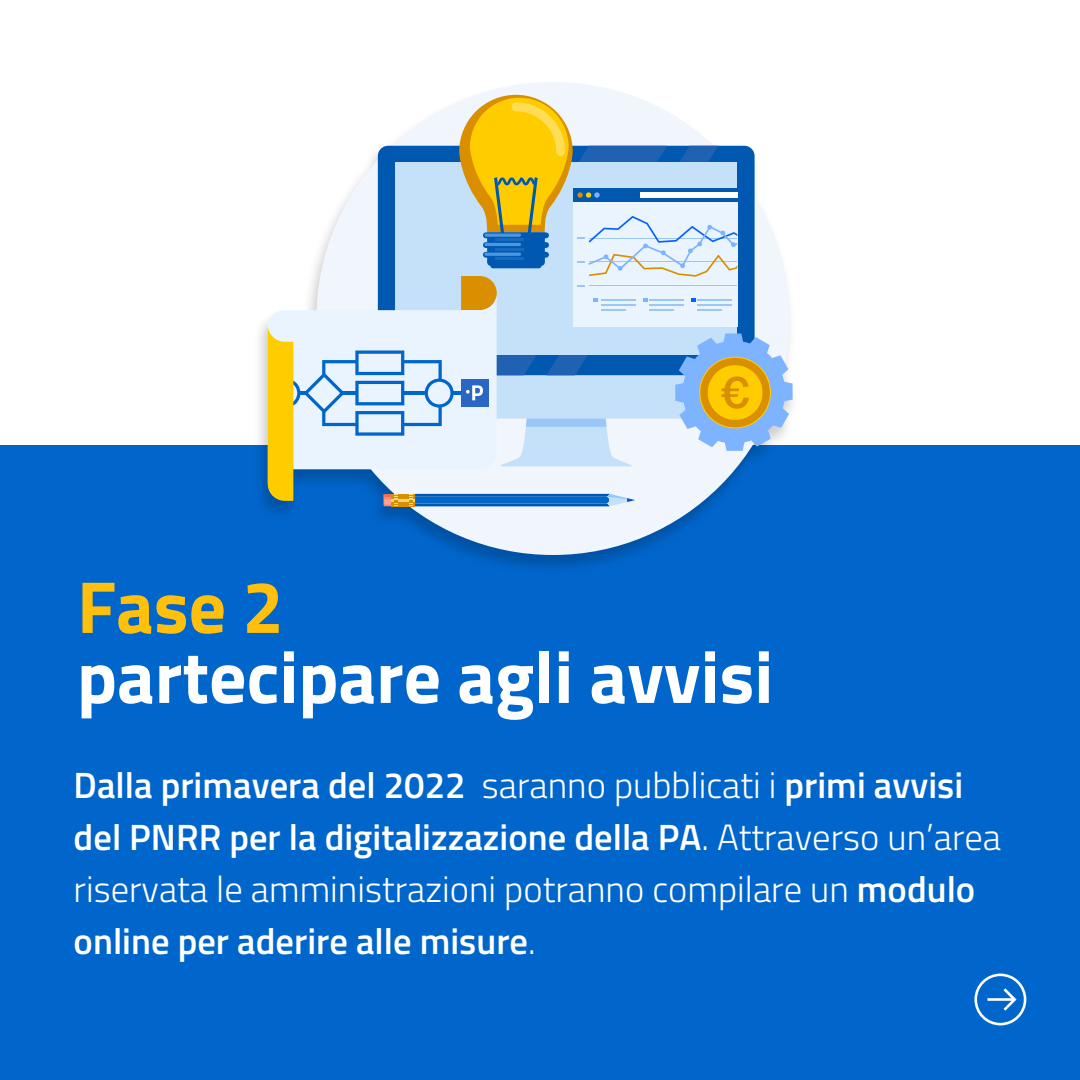
<style>
.page{position:relative;width:1080px;height:1080px;background:#fff}
.page>*{position:absolute;margin:0;border:0;box-sizing:border-box;transform-origin:0 0}
.t1{font:700 73.7px "Titillium Web";color:#fff}
.t2{font:700 73.7px "Titillium Web";color:#ffbf0d}
.t3{font:600 36.6px/52px "Titillium Web";color:#fff}
.s1{font-weight:300}
</style>
<div class="page">
<div style="left:0;top:445px;width:1080px;height:635px;background:#06c"></div>
<img style="left:248px;top:94px;width:576px;height:486px">
<div style="left:316px;top:82px;width:473px;height:473px;background:#f0f6fc;border-radius:50%"></div>
<svg style="left:268px;top:95px;width:525px;height:411px"></svg>
<svg style="left:974px;top:974px;width:52px;height:51px;background:#3384d6"></svg>
<h1 class="t2" style="left:77px;top:551px;width:208px">Fase 2</h1>
<h1 class="t1" style="left:77px;top:621px;width:698px">partecipare agli avvisi</h1>
<p class="t3" style="left:74px;top:757px;width:929px">Dalla primavera del 2022 <span class="s1">saranno pubblicati i</span> primi avvisi del PNRR per la digitalizzazione della PA<span class="s1">. Attraverso un’area riservata le amministrazioni potranno compilare un</span> modulo online per aderire alle misure<span class="s1">.</span></p>
</div>
